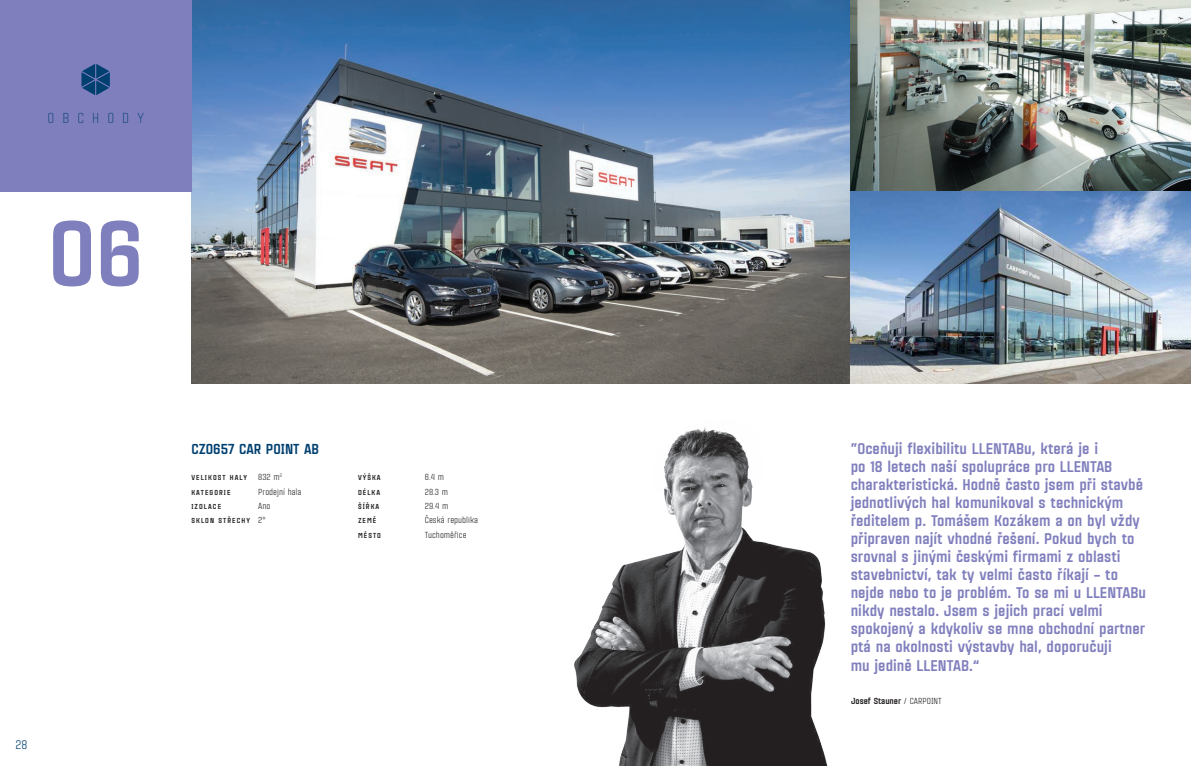
<style>
.page{position:relative;width:1191px;height:766px;background:#fff}
.page>*{position:absolute;margin:0;border:0;box-sizing:border-box;transform-origin:0 0}
.t1{font:900 90px "Citadina";color:#807fbd}
.t2{font:900 15px/18px "Citadina";color:#807fbd}
.t3{font:900 14px "Citadina";color:#004071}
.t4{font:300 14px "Citadina";letter-spacing:.575em;color:#004071}
.t5{font:12px "Citadina";color:#004071}
.t6{font:8.5px "Citadina";color:#231f20}
.t7{font:900 8.5px "Citadina";color:#231f20}
.t8{font:900 7px "Citadina";letter-spacing:.15em;color:#231f20}
.s1{font-weight:400;font-size:8.5px}
.s2{font-weight:400}
</style>
<div class="page">
<img style="left:191px;top:0;width:1000px;height:383px">
<div style="left:0;top:0;width:191px;height:191px;background:#807fbd"></div>
<img style="left:568px;top:354px;width:277px;height:411px">
<svg style="left:81px;top:64px;width:29px;height:31px"></svg>
<p class="t4" style="left:47px;top:108px;width:98px">OBCHODY</p>
<h1 class="t1" style="left:48px;top:185px;width:96px">06</h1>
<p class="t3" style="left:191px;top:438px;width:129px">CZ0657 CAR POINT AB</p>
<p class="t8" style="left:191px;top:472px;width:57px">VELIKOST HALY</p>
<p class="t6" style="left:258px;top:471px;width:25px">832 m<sup>2</sup></p>
<p class="t8" style="left:191px;top:486px;width:41px">KATEGORIE</p>
<p class="t6" style="left:258px;top:485px;width:45px">Prodejní hala</p>
<p class="t8" style="left:191px;top:501px;width:31px">IZOLACE</p>
<p class="t6" style="left:258px;top:499px;width:14px">Ano</p>
<p class="t8" style="left:191px;top:515px;width:76px">SKLON STŘECHY <span class="s1">2°</span></p>
<p class="t8" style="left:358px;top:472px;width:24px">VÝŠKA</p>
<p class="t6" style="left:425px;top:471px;width:21px">6.4 m</p>
<p class="t8" style="left:358px;top:486px;width:24px">DÉLKA</p>
<p class="t6" style="left:425px;top:485px;width:25px">28.3 m</p>
<p class="t8" style="left:358px;top:501px;width:23px">ŠÍŘKA</p>
<p class="t6" style="left:425px;top:499px;width:25px">29.4 m</p>
<p class="t8" style="left:358px;top:515px;width:20px">ZEMĚ</p>
<p class="t6" style="left:425px;top:514px;width:55px">Česká republika</p>
<p class="t8" style="left:358px;top:530px;width:24px">MĚSTO</p>
<p class="t6" style="left:425px;top:528px;width:43px">Tuchoměřice</p>
<p class="t5" style="left:16px;top:736px;width:13px">28</p>
<p class="t2" style="left:850px;top:439px;width:297px">”Oceňuji flexibilitu LLENTABu, která je i<br>po 18 letech naší spolupráce pro LLENTAB charakteristická. Hodně často jsem při stavbě jednotlivých hal komunikoval s technickým ředitelem p. Tomášem Kozákem a on byl vždy připraven najít vhodné řešení. Pokud bych to srovnal s jinými českými firmami z oblasti stavebnictví, tak ty velmi často říkají – to nejde nebo to je problém. To se mi u LLENTABu nikdy nestalo. Jsem s jejich prací velmi spokojený a kdykoliv se mne obchodní partner ptá na okolnosti výstavby hal, doporučuji<br>mu jedině LLENTAB.“</p>
<p class="t7" style="left:851px;top:694px;width:92px">Josef Stauner <span class="s2">/ CARPOINT</span></p>
</div>
